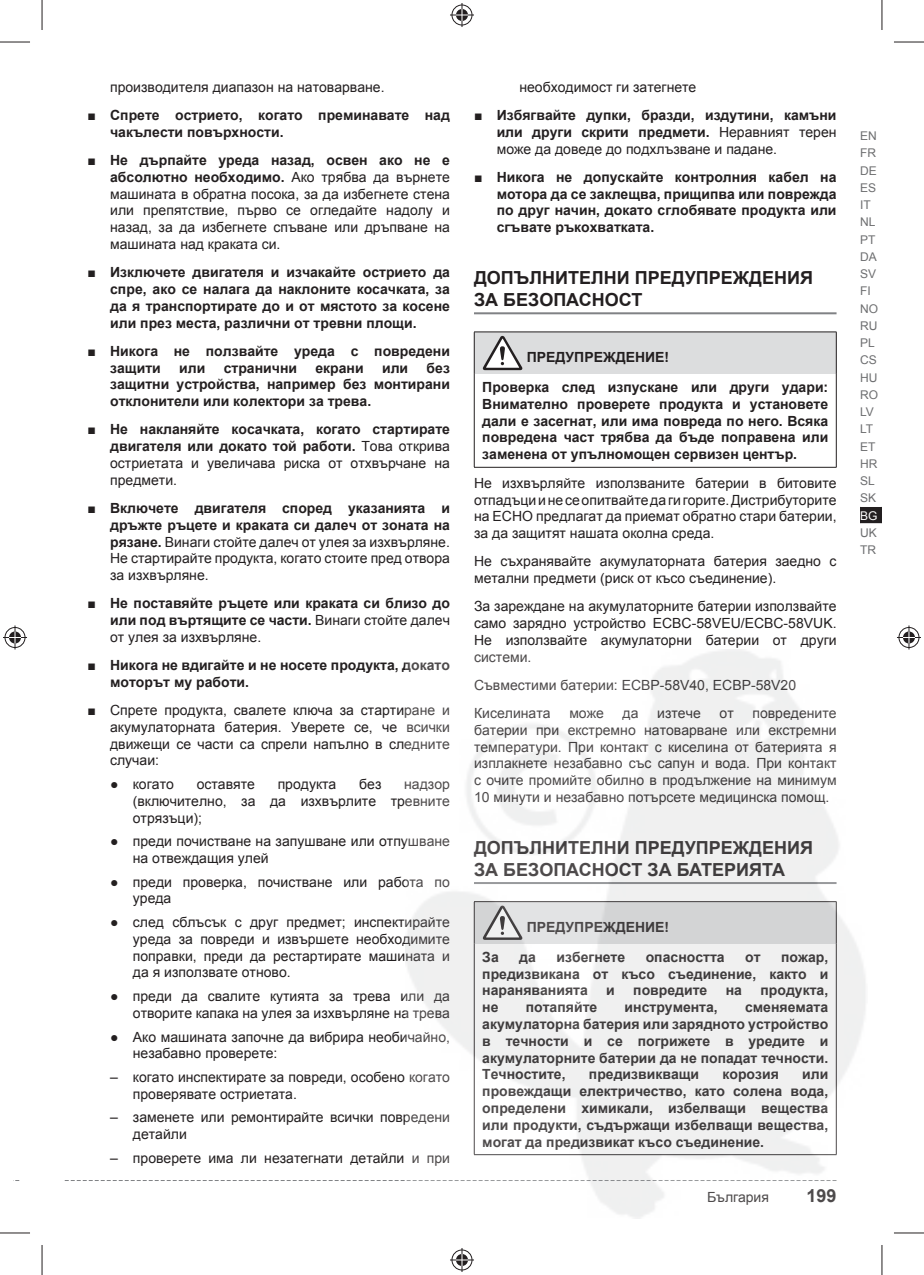
<style>
.page{position:relative;width:924px;height:1275px;background:#fff}
.page>*{position:absolute;margin:0;border:0;box-sizing:border-box;transform-origin:0 0}
.t1{font:700 18px/21.6px "Arial";color:#231f20}
.t2{font:14px/16.8px "Arial";color:#231f20;text-align:justify}
.t3{font:700 14px/16.8px "Arial";color:#231f20;text-align:justify}
.t4{font:12px/17.2px "Arial";color:#6d6e70}
.t5{font:12px "Arial";color:#fff}
.s1{font-weight:400}
.s2{font-weight:700}
.s3{font-family:"Helvetica"}
</style>
<div class="page">
<div style="left:859px;top:506px;width:22px;height:18px;background:#231f20"></div>
<svg style="left:859px;top:523px;width:22px;height:1px"></svg>
<svg style="left:65px;top:1180px;width:340px;height:1px"></svg>
<hr style="left:474px;top:312px;width:362px;height:2px;background:#808285">
<div style="left:474px;top:332px;width:361px;height:42px;background:#dcddde"></div>
<hr style="left:474px;top:331px;width:362px;height:1px;background:#231f20">
<hr style="left:473px;top:332px;width:1px;height:42px;background:#231f20">
<hr style="left:835px;top:332px;width:1px;height:42px;background:#231f20">
<hr style="left:473px;top:374px;width:1px;height:93px;background:#231f20">
<hr style="left:835px;top:374px;width:1px;height:93px;background:#231f20">
<hr style="left:474px;top:467px;width:362px;height:1px;background:#231f20">
<svg style="left:482px;top:335px;width:40px;height:35px"></svg>
<hr style="left:0;top:42px;width:30px;height:1px;background:#231f20">
<hr style="left:893px;top:42px;width:30px;height:1px;background:#231f20">
<hr style="left:0;top:1232px;width:30px;height:1px;background:#231f20">
<hr style="left:893px;top:1232px;width:30px;height:1px;background:#231f20">
<hr style="left:42px;top:0;width:1px;height:30px;background:#231f20">
<hr style="left:42px;top:1245px;width:1px;height:30px;background:#231f20">
<hr style="left:881px;top:0;width:1px;height:30px;background:#231f20">
<hr style="left:881px;top:1245px;width:1px;height:30px;background:#231f20">
<svg style="left:450px;top:3px;width:24px;height:24px"></svg>
<svg style="left:450px;top:1248px;width:24px;height:24px"></svg>
<svg style="left:3px;top:625px;width:24px;height:24px"></svg>
<svg style="left:897px;top:625px;width:23px;height:24px"></svg>
<img style="left:405px;top:649px;width:461px;height:569px">
<p class="t2" style="left:110px;top:79px;width:276px">производителя диапазон на натоварване.</p>
<p class="t3" style="left:110px;top:107px;width:341px;text-indent:-23px"><span class="s1">■</span> Спрете острието, когато преминавате над чакълести повърхности.</p>
<p class="t2" style="left:110px;top:152px;width:341px;text-indent:-23px">■ <span class="s2">Не дърпайте уреда назад, освен ако не е абсолютно необходимо.</span> Ако трябва да върнете машината в обратна посока, за да избегнете стена или препятствие, първо се огледайте надолу и назад, за да избегнете спъване или дръпване на машината над краката си.</p>
<p class="t3" style="left:110px;top:264px;width:341px;text-indent:-23px"><span class="s1">■</span> Изключете двигателя и изчакайте острието да спре, ако се налага да наклоните косачката, за да я транспортирате до и от мястото за косене или през места, различни от тревни площи.</p>
<p class="t3" style="left:110px;top:342px;width:341px;text-indent:-23px"><span class="s1">■</span> Никога не ползвайте уреда с повредени защити</p>
<p class="t3" style="left:110px;top:359px;width:341px;text-indent:316px">без защитни устройства, например без монтирани отклонители или колектори за трева.</p>
<p class="t3" style="left:110px;top:421px;width:341px;text-indent:-23px"><span class="s1">■</span> Не накланяйте косачката, когато стартирате двигателя или докато той работи. <span class="s1">Това открива остриетата и увеличава риска от отхвърчане на предмети.</span></p>
<p class="t2" style="left:110px;top:500px;width:341px;text-indent:-23px">■ <span class="s2">Включете двигателя според указанията и дръжте ръцете и краката си далеч от зоната на рязане.</span> Винаги стойте далеч от улея за изхвърляне.<br>Не стартирайте продукта, когато стоите пред отвора за изхвърляне.</p>
<p class="t3" style="left:110px;top:595px;width:341px;text-indent:-23px"><span class="s1">■</span> Не поставяйте ръцете или краката си близо до или под въртящите се части. <span class="s1">Винаги стойте далеч от улея за изхвърляне.</span></p>
<p class="t3" style="left:110px;top:657px;width:341px;text-indent:-23px"><span class="s1">■</span> Никога не вдигайте и не носете продукта, докато моторът му работи.</p>
<p class="t2" style="left:110px;top:702px;width:341px;text-indent:-23px">■ Спрете продукта, свалете ключа за стартиране и акумулаторната батерия. Уверете се, че всички движещи се части са спрели напълно в следните случаи:</p>
<p class="t2" style="left:110px;top:776px;width:65px">● когато</p>
<p class="t2" style="left:196px;top:776px;width:60px">оставяте</p>
<p class="t2" style="left:277px;top:776px;width:60px">продукта</p>
<p class="t2" style="left:359px;top:776px;width:24px">без</p>
<p class="t3" style="left:179px;top:359px;width:28px">или</p>
<p class="t3" style="left:224px;top:359px;width:75px">странични</p>
<p class="t3" style="left:315px;top:359px;width:50px">екрани</p>
<p class="t3" style="left:382px;top:359px;width:28px">или</p>
<p class="t2" style="left:133px;top:776px;width:318px;text-indent:271px">надзор (включително, за да изхвърлите тревните отрязъци);</p>
<p class="t2" style="left:133px;top:833px;width:318px;text-indent:-23px">● преди почистване на запушване или отпушване на отвеждащия улей</p>
<p class="t2" style="left:133px;top:873px;width:318px;text-indent:-23px">● преди проверка, почистване или работа по уреда</p>
<p class="t2" style="left:133px;top:914px;width:318px;text-indent:-23px">● след сблъсък с друг предмет; инспектирайте уреда за повреди и извършете необходимите поправки, преди да рестартирате машината и да я използвате отново.</p>
<p class="t2" style="left:110px;top:988px;width:341px;text-align:right">● преди да свалите кутията за трева или да отворите капака на улея за изхвърляне на трева</p>
<p class="t2" style="left:133px;top:1028px;width:318px;text-indent:-23px">● Ако машината започне да вибрира необичайно, незабавно проверете:</p>
<p class="t2" style="left:133px;top:1068px;width:318px;text-indent:-23px"><span class="s3">–</span> когато инспектирате за повреди, особено когато проверявате остриетата.</p>
<p class="t2" style="left:133px;top:1109px;width:318px;text-indent:-23px"><span class="s3">–</span> заменете или ремонтирайте всички повредени детайли</p>
<p class="t2" style="left:110px;top:1149px;width:341px"><span class="s3">–</span> проверете има ли незатегнати детайли и при</p>
<p class="t2" style="left:519px;top:79px;width:178px">необходимост ги затегнете</p>
<p class="t3" style="left:496px;top:107px;width:341px;text-indent:-23px"><span class="s1">■</span> Избягвайте дупки, бразди, издутини, камъни или други скрити предмети. <span class="s1">Неравният терен може да доведе до подхлъзване и падане.</span></p>
<p class="t3" style="left:496px;top:168px;width:341px;text-indent:-23px"><span class="s1">■</span> Никога не допускайте контролния кабел на мотора да се заклещва, прищипва или поврежда по друг начин, докато сглобявате продукта или сгъвате ръкохватката.</p>
<p class="t1" style="left:474px;top:267px;width:340px">ДОПЪЛНИТЕЛНИ ПРЕДУПРЕЖДЕНИЯ<br>ЗА БЕЗОПАСНОСТ</p>
<p class="t3" style="left:482px;top:343px;width:347px;line-height:29.6px;text-indent:45px">ПРЕДУПРЕЖДЕНИЕ!<br>Проверка след изпускане или други удари:</p>
<p class="t3" style="left:482px;top:395px;width:347px">Внимателно проверете продукта и установете дали е засегнат, или има повреда по него. Всяка повредена част трябва да бъде поправена или заменена от упълномощен сервизен център.</p>
<p class="t2" style="left:474px;top:474px;width:364px">Не изхвърляйте използваните батерии в битовите отпадъциинесеопитвайтедагигорите. Дистрибуторите на ECHO предлагат да приемат обратно стари батерии, за да защитят нашата околна среда.</p>
<p class="t2" style="left:474px;top:553px;width:364px">Не съхранявайте акумулаторната батерия заедно с метални предмети (риск от късо съединение).</p>
<p class="t2" style="left:474px;top:598px;width:364px">За зареждане на акумулаторните батерии използвайте само зарядно устройство ECBC-58VEU/ECBC-58VUK.<br>Не използвайте акумулаторни батерии от други системи.</p>
<p class="t2" style="left:474px;top:671px;width:323px;line-height:28.2px">Съвместими батерии: ECBP-58V40, ECBP-58V20<br>Киселината</p>
<p class="t2" style="left:474px;top:705px;width:364px;text-indent:278px">повредените батерии при екстремно натоварване или екстремни температури. При контакт с киселина от батерията я изплакнете незабавно със сапун и вода. При контакт с очите промийте обилно в продължение на минимум 10 минути и незабавно потърсете медицинска помощ.</p>
<p class="t1" style="left:474px;top:837px;width:340px">ДОПЪЛНИТЕЛНИ ПРЕДУПРЕЖДЕНИЯ<br>ЗА БЕЗОПАСНОСТ ЗА БАТЕРИЯТА</p>
<p class="t2" style="left:569px;top:705px;width:36px">може</p>
<p class="t2" style="left:622px;top:705px;width:17px">да</p>
<p class="t2" style="left:657px;top:705px;width:45px">изтече</p>
<p class="t2" style="left:719px;top:705px;width:16px">от</p>
<p class="t3" style="left:526px;top:919px;width:144px">ПРЕДУПРЕЖДЕНИЕ!</p>
<p class="t3" style="left:482px;top:948px;width:18px">За</p>
<p class="t3" style="left:519px;top:948px;width:18px">да</p>
<p class="t3" style="left:556px;top:948px;width:70px">избегнете</p>
<p class="t3" style="left:645px;top:948px;width:80px">опасността</p>
<p class="t3" style="left:744px;top:948px;width:17px">от</p>
<p class="t3" style="left:482px;top:948px;width:347px;text-indent:299px">пожар, предизвикана от късо съединение, както и нараняванията</p>
<p class="t3" style="left:606px;top:982px;width:10px">и</p>
<p class="t3" style="left:633px;top:982px;width:76px">повредите</p>
<p class="t3" style="left:725px;top:982px;width:18px">на</p>
<p class="t3" style="left:760px;top:982px;width:69px">продукта,</p>
<p class="t3" style="left:482px;top:999px;width:18px">не</p>
<p class="t3" style="left:525px;top:999px;width:73px">потапяйте</p>
<p class="t3" style="left:624px;top:999px;width:95px">инструмента,</p>
<p class="t3" style="left:482px;top:999px;width:347px;text-indent:263px">сменяемата акумулаторна батерия или зарядното устройство в течности и се погрижете в уредите и акумулаторните батерии да не попадат течности.<br>Течностите,</p>
<p class="t3" style="left:588px;top:1066px;width:112px">предизвикващи</p>
<p class="t3" style="left:722px;top:1066px;width:58px">корозия</p>
<p class="t3" style="left:482px;top:1066px;width:347px;text-indent:320px">или провеждащи електричество, като солена вода, определени химикали, избелващи вещества или продукти, съдържащи избелващи вещества, могат да предизвикат късо съединение.</p>
<p class="t2" style="left:706px;top:1188px;width:63px">България</p>
<p class="t1" style="left:806px;top:1185px;width:32px">199</p>
<p class="t4" style="left:859px;top:127px;width:19px">EN<br>FR<br>DE<br>ES<br>IT<br>NL<br>PT<br>DA<br>SV<br>FI<br>NO<br>RU<br>PL<br>CS<br>HU<br>RO<br>LV<br>LT<br>ET<br>HR<br>SL<br>SK</p>
<p class="t5" style="left:859px;top:509px;width:19px">BG</p>
<p class="t4" style="left:859px;top:524px;width:18px">UK<br>TR</p>
</div>
